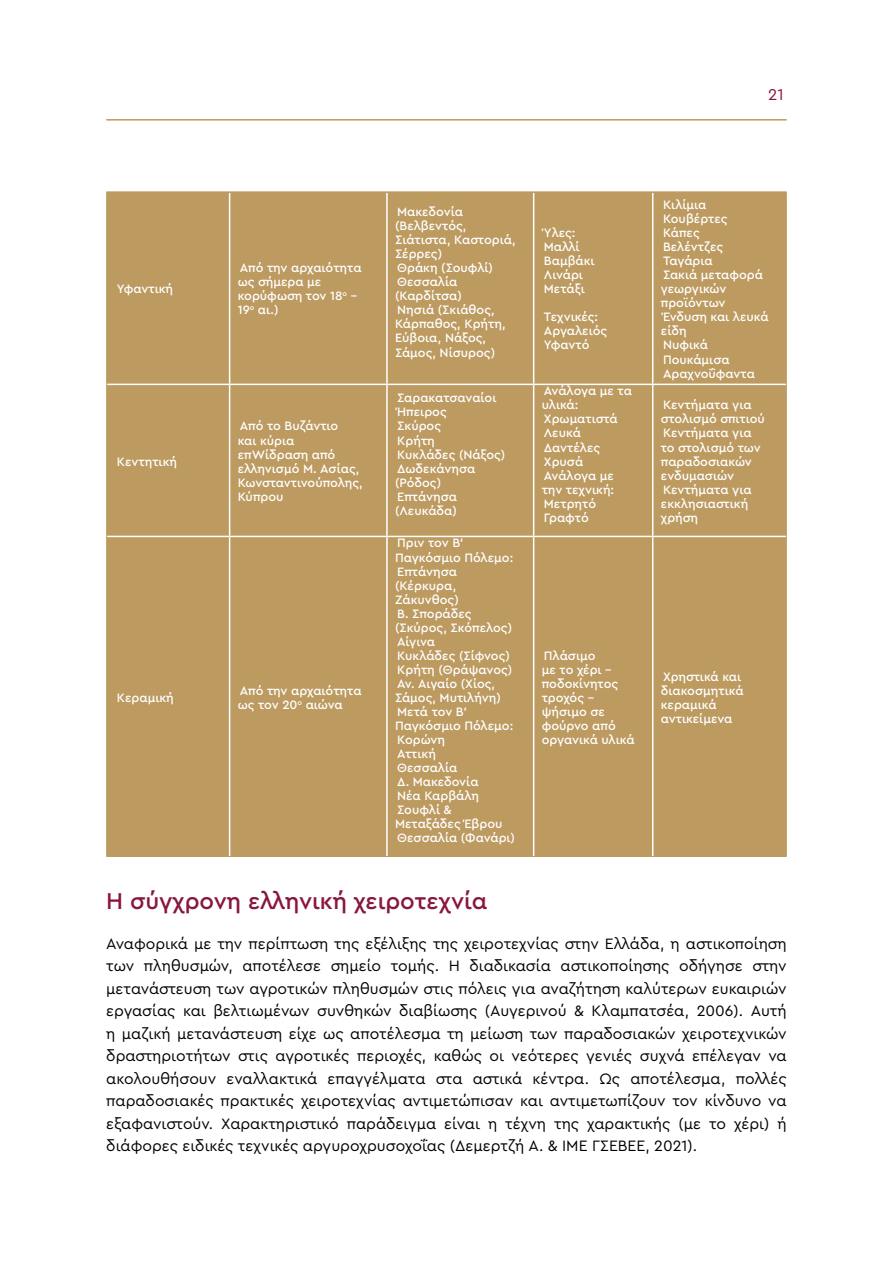
<style>
.page{position:relative;width:893px;height:1263px;background:#fff}
.page>*{position:absolute;margin:0;border:0;box-sizing:border-box;transform-origin:0 0}
.t1{font:500 24px "Cera Pro";color:#89163e}
.t2{font:16.5px "Cera Pro";color:#89163e}
.t3{font:15.75px/22.5px "Cera Pro";color:#000;text-align:justify}
.t4{font:500 12.75px/14.1px "Cera Pro";color:#fff}
</style>
<div class="page">
<hr style="left:106px;top:119px;width:681px;height:2px;background:#bc9a60">
<div style="left:107px;top:193px;width:679px;height:663px;background:#bc9a60"></div>
<hr style="left:229px;top:193px;width:1px;height:191px;background:#fff">
<hr style="left:386px;top:193px;width:2px;height:191px;background:#fff">
<hr style="left:533px;top:193px;width:1px;height:191px;background:#fff">
<hr style="left:652px;top:193px;width:1px;height:191px;background:#fff">
<hr style="left:107px;top:384px;width:123px;height:1px;background:#fff">
<hr style="left:230px;top:384px;width:157px;height:1px;background:#fff">
<hr style="left:229px;top:385px;width:1px;height:151px;background:#fff">
<hr style="left:387px;top:384px;width:147px;height:1px;background:#fff">
<hr style="left:386px;top:385px;width:2px;height:151px;background:#fff">
<hr style="left:534px;top:384px;width:119px;height:1px;background:#fff">
<hr style="left:533px;top:385px;width:1px;height:151px;background:#fff">
<hr style="left:653px;top:384px;width:133px;height:1px;background:#fff">
<hr style="left:652px;top:385px;width:1px;height:151px;background:#fff">
<hr style="left:107px;top:536px;width:123px;height:1px;background:#fff">
<hr style="left:230px;top:536px;width:157px;height:1px;background:#fff">
<hr style="left:229px;top:537px;width:1px;height:319px;background:#fff">
<hr style="left:387px;top:536px;width:147px;height:1px;background:#fff">
<hr style="left:386px;top:537px;width:2px;height:319px;background:#fff">
<hr style="left:534px;top:536px;width:119px;height:1px;background:#fff">
<hr style="left:533px;top:537px;width:1px;height:319px;background:#fff">
<hr style="left:653px;top:536px;width:133px;height:1px;background:#fff">
<hr style="left:652px;top:537px;width:1px;height:319px;background:#fff">
<hr style="left:106px;top:191px;width:124px;height:2px;background:#bc9a60">
<hr style="left:230px;top:191px;width:157px;height:2px;background:#bc9a60">
<hr style="left:387px;top:191px;width:147px;height:2px;background:#bc9a60">
<hr style="left:534px;top:191px;width:119px;height:2px;background:#bc9a60">
<hr style="left:653px;top:191px;width:134px;height:2px;background:#bc9a60">
<hr style="left:106px;top:193px;width:1px;height:191px;background:#bc9a60">
<hr style="left:786px;top:193px;width:1px;height:191px;background:#bc9a60">
<hr style="left:106px;top:384px;width:1px;height:152px;background:#bc9a60">
<hr style="left:786px;top:384px;width:1px;height:152px;background:#bc9a60">
<hr style="left:106px;top:536px;width:1px;height:320px;background:#bc9a60">
<hr style="left:786px;top:536px;width:1px;height:320px;background:#bc9a60">
<hr style="left:106px;top:856px;width:124px;height:1px;background:#bc9a60">
<hr style="left:230px;top:856px;width:157px;height:1px;background:#bc9a60">
<hr style="left:387px;top:856px;width:147px;height:1px;background:#bc9a60">
<hr style="left:534px;top:856px;width:119px;height:1px;background:#bc9a60">
<hr style="left:653px;top:856px;width:134px;height:1px;background:#bc9a60">
<p class="t2" style="left:768px;top:83px;width:17px">21</p>
<p class="t4" style="left:117px;top:281px;width:58px">Υφαντική</p>
<p class="t4" style="left:117px;top:454px;width:62px">Κεντητική</p>
<p class="t4" style="left:238px;top:260px;width:125px">Από την αρχαιότητα ως σήμερα με κορύφωση τον 18<sup>ο</sup> –<br>19<sup>ο</sup> αι.)</p>
<p class="t4" style="left:238px;top:419px;width:127px">Από το Βυζάντιο<br>και κύρια επWίδραση από ελληνισμό Μ. Ασίας,<br>Κωνσταντινούπολης,<br>Κύπρου</p>
<p class="t4" style="left:117px;top:690px;width:58px">Κεραμική</p>
<p class="t4" style="left:238px;top:683px;width:125px">Από την αρχαιότητα ως τον 20<sup>ο</sup> αιώνα</p>
<p class="t4" style="left:395px;top:204px;width:122px">Μακεδονία (Βελβεντός,<br>Σιάτιστα, Καστοριά,<br>Σέρρες)<br>Θράκη (Σουφλί)<br>Θεσσαλία (Καρδίτσα)<br>Νησιά (Σκιάθος,<br>Κάρπαθος, Κρήτη,<br>Εύβοια, Νάξος,<br>Σάμος, Νίσυρος)</p>
<p class="t4" style="left:544px;top:225px;width:52px">Ύλες:<br>Μαλλί<br>Βαμβάκι<br>Λινάρι<br>Μετάξι</p>
<p class="t4" style="left:544px;top:310px;width:65px">Τεχνικές:<br>Αργαλειός<br>Υφαντό</p>
<p class="t4" style="left:395px;top:391px;width:112px">Σαρακατσαναίοι<br>Ήπειρος<br>Σκύρος<br>Κρήτη<br>Κυκλάδες (Νάξος)<br>Δωδεκάνησα (Ρόδος)<br>Επτάνησα (Λευκάδα)</p>
<p class="t4" style="left:542px;top:383px;width:92px">Ανάλογα με τα υλικά:<br>Χρωματιστά<br>Λευκά<br>Δαντέλες<br>Χρυσά<br>Ανάλογα με την τεχνική:<br>Μετρητό<br>Γραφτό</p>
<p class="t4" style="left:395px;top:536px;width:122px">Πριν τον Β’<br>Παγκόσμιο Πόλεμο:<br>Επτάνησα (Κέρκυρα,<br>Ζάκυνθος)<br>Β. Σποράδες (Σκύρος, Σκόπελος)<br>Αίγινα<br>Κυκλάδες (Σίφνος)<br>Κρήτη (Θράψανος)<br>Αν. Αιγαίο (Χίος,<br>Σάμος, Μυτιλήνη)<br>Μετά τον Β’<br>Παγκόσμιο Πόλεμο:<br>Κορώνη<br>Αττική<br>Θεσσαλία<br>Δ. Μακεδονία<br>Νέα Καρβάλη<br>Σουφλί &amp;<br>Μεταξάδες Έβρου<br>Θεσσαλία (Φανάρι)</p>
<p class="t4" style="left:542px;top:648px;width:94px">Πλάσιμο<br>με το χέρι – ποδοκίνητος τροχός – ψήσιμο σε φούρνο από οργανικά υλικά</p>
<p class="t4" style="left:661px;top:197px;width:109px">Κιλίμια<br>Κουβέρτες<br>Κάπες<br>Βελέντζες<br>Ταγάρια<br>Σακιά μεταφορά γεωργικών προϊόντων<br>Ένδυση και λευκά είδη<br>Νυφικά<br>Πουκάμισα<br>Αραχνοΰφαντα</p>
<p class="t4" style="left:661px;top:398px;width:106px">Κεντήματα για στολισμό σπιτιού<br>Κεντήματα για το στολισμό των παραδοσιακών ενδυμασιών<br>Κεντήματα για εκκλησιαστική χρήση</p>
<p class="t4" style="left:661px;top:669px;width:84px">Χρηστικά και διακοσμητικά κεραμικά αντικείμενα</p>
<h1 class="t1" style="left:106px;top:885px;width:382px">Η σύγχρονη ελληνική χειροτεχνία</h1>
<p class="t3" style="left:106px;top:932px;width:682px">Αναφορικά με την περίπτωση της εξέλιξης της χειροτεχνίας στην Ελλάδα, η αστικοποίηση των πληθυσμών, αποτέλεσε σημείο τομής. Η διαδικασία αστικοποίησης οδήγησε στην μετανάστευση των αγροτικών πληθυσμών στις πόλεις για αναζήτηση καλύτερων ευκαιριών εργασίας και βελτιωμένων συνθηκών διαβίωσης (Αυγερινού &amp; Κλαμπατσέα, 2006). Αυτή η μαζική μετανάστευση είχε ως αποτέλεσμα τη μείωση των παραδοσιακών χειροτεχνικών δραστηριοτήτων στις αγροτικές περιοχές, καθώς οι νεότερες γενιές συχνά επέλεγαν να ακολουθήσουν εναλλακτικά επαγγέλματα στα αστικά κέντρα. Ως αποτέλεσμα, πολλές παραδοσιακές πρακτικές χειροτεχνίας αντιμετώπισαν και αντιμετωπίζουν τον κίνδυνο να εξαφανιστούν. Χαρακτηριστικό παράδειγμα είναι η τέχνη της χαρακτικής (με το χέρι) ή διάφορες ειδικές τεχνικές αργυροχρυσοχοΐας (Δεμερτζή Α. &amp; ΙΜΕ ΓΣΕΒΕΕ, 2021).</p>
</div>
